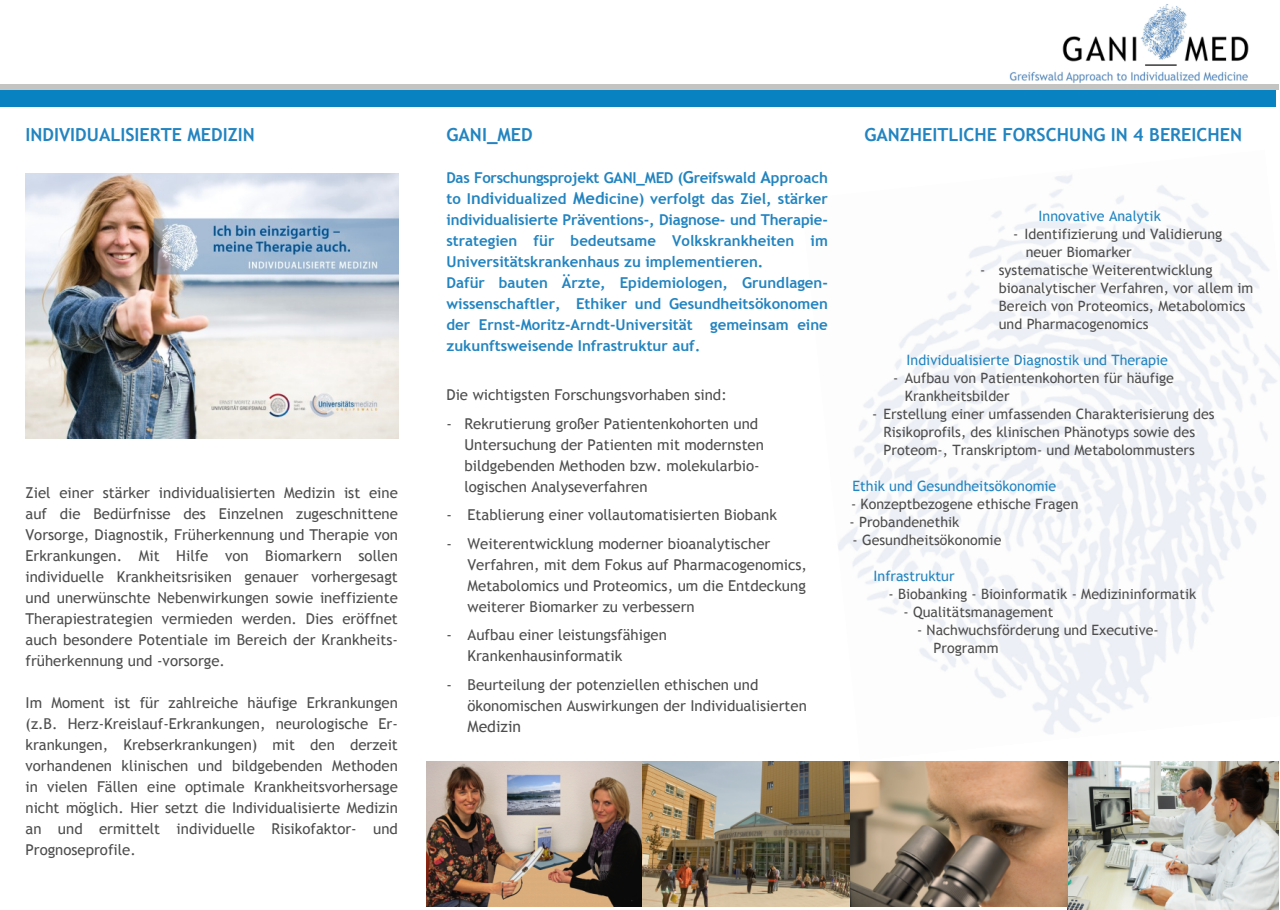
<style>
.page{position:relative;width:1280px;height:910px;background:#fff}
.page>*{position:absolute;margin:0;border:0;box-sizing:border-box;transform-origin:0 0}
.t1{font:700 18px "Trebuchet MS";color:#2284c0}
.t2{font:15.75px "Trebuchet MS";color:#4e4d4d}
.t3{font:15px/21px "Trebuchet MS";color:#4e4d4d}
.t4{font:700 15px/21px "Trebuchet MS";color:#2284c0}
.t5{font:14.25px/18px "Trebuchet MS";color:#4e4d4d}
.t6{font:14.25px "Trebuchet MS";color:#2284c0}
.s1{font-size:16.5px}
</style>
<div class="page">
<img style="left:1009px;top:4px;width:240px;height:79px">
<img style="left:641px;top:762px;width:209px;height:144px">
<img style="left:1067px;top:762px;width:211px;height:147px">
<img style="left:426px;top:762px;width:215px;height:144px">
<div style="left:0;top:89px;width:1276px;height:17px;background:#0882c1"></div>
<div style="left:0;top:84px;width:1279px;height:5px;background:#c4c4c3"></div>
<img style="left:850px;top:762px;width:218px;height:144px">
<img style="left:25px;top:174px;width:374px;height:265px">
<p class="t1" style="left:26px;top:124px;width:231px">INDIVIDUALISIERTE MEDIZIN</p>
<p class="t3" style="left:26px;top:482px;width:374px;text-align:justify">Ziel einer stärker individualisierten Medizin ist eine auf die Bedürfnisse des Einzelnen zugeschnittene Vorsorge, Diagnostik, Früherkennung und Therapie von Erkrankungen. Mit Hilfe von Biomarkern sollen individuelle Krankheitsrisiken genauer vorhergesagt und unerwünschte Nebenwirkungen sowie ineffiziente Therapiestrategien vermieden werden. Dies eröffnet auch besondere Potentiale im Bereich der Krankheits‐ früherkennung und ‐vorsorge.</p>
<p class="t3" style="left:26px;top:692px;width:374px;text-align:justify">Im Moment ist für zahlreiche häufige Erkrankungen (z.B. Herz‐Kreislauf‐Erkrankungen, neurologische Er‐ krankungen, Krebserkrankungen) mit den derzeit vorhandenen klinischen und bildgebenden Methoden in vielen Fällen eine optimale Krankheitsvorhersage nicht möglich. Hier setzt die Individualisierte Medizin an und ermittelt individuelle Risikofaktor‐ und Prognoseprofile.</p>
<p class="t1" style="left:446px;top:124px;width:88px">GANI_MED</p>
<p class="t4" style="left:446px;top:167px;width:383px">Das Forschungsprojekt GANI_MED (<span class="s1">G</span>reifswald <span class="s1">A</span>pproach to I<span class="s1">n</span>d<span class="s1">i</span>vidualized <span class="s1">Med</span>icine) verfolgt das Ziel, stärker individualisierte Präventions‐, Diagnose‐ und Therapie‐ strategien für bedeutsame Volkskrankheiten im Universitätskrankenhaus zu implementieren.<br>Dafür bauten Ärzte, Epidemiologen, Grundlagen‐ wissenschaftler, Ethiker und Gesundheitsökonomen der Ernst‐Moritz‐Arndt‐Universität gemeinsam eine zukunftsweisende Infrastruktur auf.</p>
<p class="t3" style="left:446px;top:381px;width:313px;line-height:28.5px">Die wichtigsten Forschungsvorhaben sind:<br>‐ Rekrutierung großer Patientenkohorten und</p>
<p class="t3" style="left:464px;top:434px;width:301px">Untersuchung der Patienten mit modernsten bildgebenden Methoden bzw. molekularbio‐ logischen Analyseverfahren</p>
<p class="t3" style="left:446px;top:501px;width:332px;line-height:28.5px">‐ Etablierung einer vollautomatisierten Biobank ‐ Weiterentwicklung moderner bioanalytischer</p>
<p class="t3" style="left:467px;top:554px;width:341px;text-align:justify">Verfahren, mit dem Fokus auf Pharmacogenomics, Metabolomics und Proteomics, um die Entdeckung weiterer Biomarker zu verbessern</p>
<p class="t3" style="left:467px;top:624px;width:201px;text-indent:-21px">‐ Aufbau einer leistungsfähigen<br>Krankenhausinformatik</p>
<p class="t3" style="left:467px;top:674px;width:341px;text-indent:-21px">‐ Beurteilung der potenziellen ethischen und ökonomischen Auswirkungen der Individualisierten</p>
<p class="t2" style="left:467px;top:717px;width:55px">Medizin</p>
<p class="t1" style="left:864px;top:124px;width:379px">GANZHEITLICHE FORSCHUNG IN 4 BEREICHEN</p>
<p class="t6" style="left:1038px;top:208px;width:124px">Innovative Analytik</p>
<p class="t5" style="left:1013px;top:225px;width:211px">‐ Identifizierung und Validierung</p>
<p class="t5" style="left:1026px;top:243px;width:108px">neuer Biomarker</p>
<p class="t5" style="left:980px;top:261px;width:234px">‐ systematische Weiterentwicklung</p>
<p class="t5" style="left:999px;top:279px;width:256px">bioanalytischer Verfahren, vor allem im</p>
<p class="t5" style="left:999px;top:297px;width:248px">Bereich von Proteomics, Metabolomics</p>
<p class="t5" style="left:999px;top:315px;width:151px">und Pharmacogenomics</p>
<p class="t6" style="left:906px;top:352px;width:263px">Individualisierte Diagnostik und Therapie</p>
<p class="t5" style="left:893px;top:369px;width:282px">‐ Aufbau von Patientenkohorten für häufige</p>
<p class="t5" style="left:905px;top:387px;width:106px">Krankheitsbilder</p>
<p class="t5" style="left:872px;top:405px;width:344px">‐ Erstellung einer umfassenden Charakterisierung des</p>
<p class="t5" style="left:884px;top:423px;width:313px">Risikoprofils, des klinischen Phänotyps sowie des</p>
<p class="t5" style="left:884px;top:441px;width:313px">Proteom‐, Transkriptom‐ und Metabolommusters</p>
<p class="t6" style="left:852px;top:478px;width:205px">Ethik und Gesundheitsökonomie</p>
<p class="t5" style="left:849px;top:495px;width:230px">‐ Konzeptbezogene ethische Fragen ‐ Probandenethik<br>‐ Gesundheitsökonomie</p>
<p class="t6" style="left:873px;top:568px;width:82px">Infrastruktur</p>
<p class="t5" style="left:888px;top:585px;width:309px">‐ Biobanking ‐ Bioinformatik ‐ Medizininformatik</p>
<p class="t5" style="left:903px;top:603px;width:151px">‐ Qualitätsmanagement</p>
<p class="t5" style="left:917px;top:621px;width:243px">‐ Nachwuchsförderung und Executive‐</p>
<p class="t5" style="left:933px;top:639px;width:66px">Programm</p>
</div>
